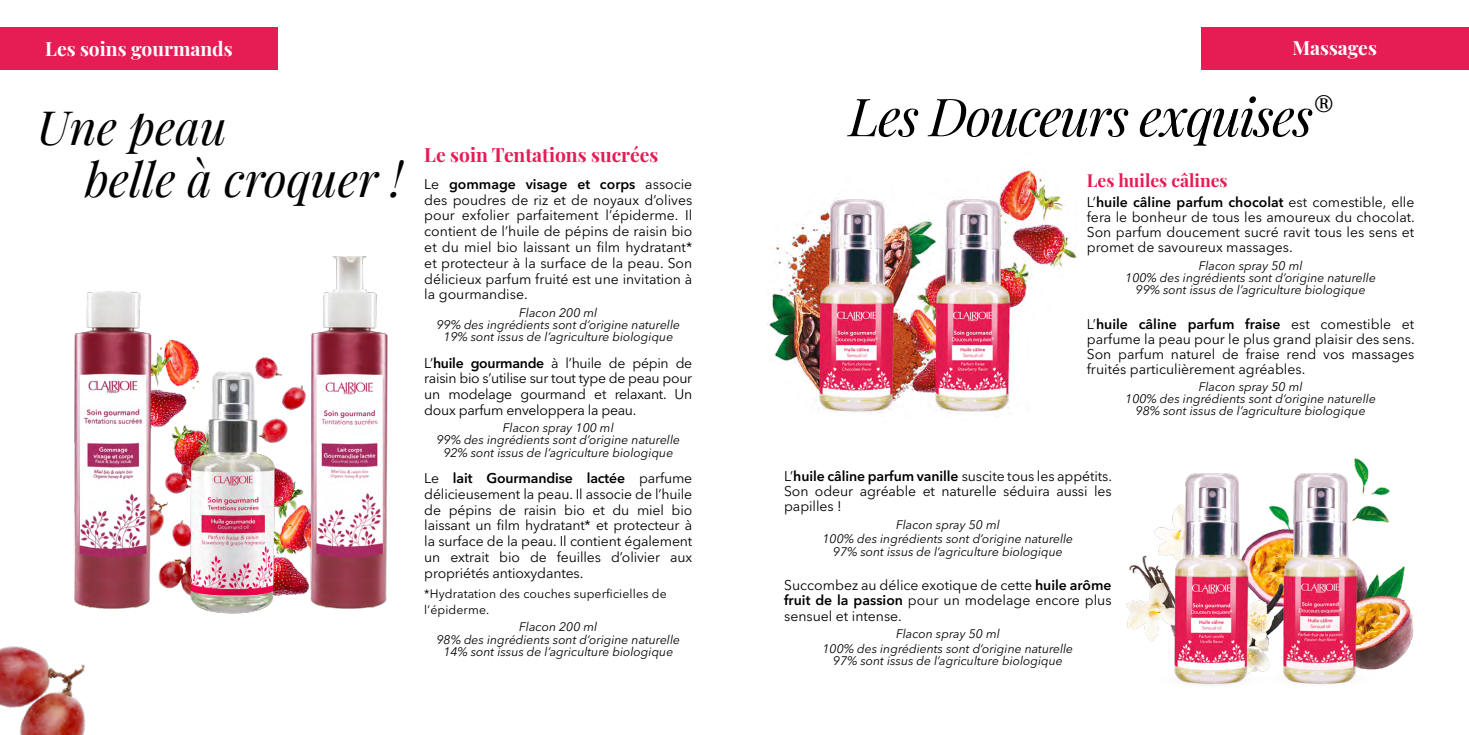
<style>
.page{position:relative;width:1469px;height:735px;background:#fff}
.page>*{position:absolute;margin:0;border:0;box-sizing:border-box;transform-origin:0 0}
.t1{font:italic 52.5px "Playfair Display";letter-spacing:-.03em;color:#000}
.t2{font:italic 47.25px "Playfair Display";color:#000}
.t3{font:19.25px "Playfair Display";color:#fff}
.t4{font:19.25px "Playfair Display";color:#e61c55}
.t5{font:17.5px "Playfair Display";color:#e61c55}
.t6{font:14px/15.8px "Avenir Next LT Pro";color:#000;text-align:justify}
.t7{font:italic 12.25px/12.2px "Avenir Next LT Pro";color:#000;text-align:center}
.t8{font:12.25px/15.8px "Avenir Next LT Pro";letter-spacing:.01em;color:#000}
.s1{font-weight:600}
</style>
<div class="page">
<img style="left:0;top:646px;width:86px;height:88px">
<div style="left:0;top:27px;width:278px;height:43px;background:#e61c55"></div>
<img style="left:116px;top:371px;width:246px;height:243px">
<img style="left:245px;top:256px;width:143px;height:352px">
<img style="left:74px;top:291px;width:139px;height:317px">
<div style="left:1201px;top:27px;width:267px;height:42px;background:#e61c55"></div>
<img style="left:1126px;top:458px;width:288px;height:226px">
<img style="left:767px;top:170px;width:310px;height:242px">
<p class="t3" style="left:45px;top:33px;width:189px">Les soins gourmands</p>
<p class="t2" style="left:37px;top:90px;width:191px">Une peau</p>
<p class="t2" style="left:85px;top:143px;width:319px">belle à croquer !</p>
<p class="t4" style="left:424px;top:140px;width:235px">Le soin Tentations sucrées</p>
<p class="t6" style="left:424px;top:176px;width:269px">Le <span class="s1">gommage visage et corps</span> associe des poudres de riz et de noyaux d’olives pour exfolier parfaitement l’épiderme. Il contient de l’huile de pépins de raisin bio et du miel bio laissant un film hydratant* et protecteur à la surface de la peau. Son délicieux parfum fruité est une invitation à la gourmandise.</p>
<p class="t7" style="left:436px;top:306px;width:245px">Flacon 200 ml<br>99% des ingrédients sont d’origine naturelle<br>19% sont issus de l’agriculture biologique</p>
<p class="t6" style="left:424px;top:354px;width:269px">L’<span class="s1">huile gourmande</span> à l’huile de pépin de raisin bio s’utilise sur tout type de peau pour un modelage gourmand et relaxant. Un doux parfum enveloppera la peau.</p>
<p class="t7" style="left:503px;top:421px;width:112px">Flacon spray 100 ml</p>
<p class="t7" style="left:436px;top:433px;width:245px">99% des ingrédients sont d’origine naturelle<br>92% sont issus de l’agriculture biologique</p>
<p class="t6" style="left:424px;top:470px;width:269px">Le <span class="s1">lait Gourmandise lactée</span> parfume délicieusement la peau. Il associe de l’huile de pépins de raisin bio et du miel bio laissant un film hydratant* et protecteur à la surface de la peau. Il contient également un extrait bio de feuilles d’olivier aux propriétés antioxydantes.</p>
<p class="t8" style="left:424px;top:586px;width:244px">*Hydratation des couches superficielles de l’épiderme.</p>
<p class="t7" style="left:519px;top:620px;width:80px">Flacon 200 ml</p>
<p class="t7" style="left:436px;top:633px;width:245px">98% des ingrédients sont d’origine naturelle<br>14% sont issus de l’agriculture biologique</p>
<p class="t3" style="left:1292px;top:33px;width:86px">Massages</p>
<p class="t1" style="left:849px;top:76px;width:485px">Les Douceurs exquises<sup>®</sup></p>
<p class="t5" style="left:1086px;top:166px;width:142px">Les huiles câlines</p>
<p class="t6" style="left:1086px;top:194px;width:329px;line-height:15.2px">L’<span class="s1">huile câline parfum chocolat</span> est comestible, elle fera le bonheur de tous les amoureux du chocolat.<br>Son parfum doucement sucré ravit tous les sens et promet de savoureux massages.</p>
<p class="t7" style="left:1198px;top:259px;width:105px">Flacon spray 50 ml</p>
<p class="t7" style="left:1125px;top:271px;width:252px">100% des ingrédients sont d’origine naturelle<br>99% sont issus de l’agriculture biologique</p>
<p class="t6" style="left:1086px;top:316px;width:329px;line-height:14.9px">L’<span class="s1">huile câline parfum fraise</span> est comestible et parfume la peau pour le plus grand plaisir des sens.<br>Son parfum naturel de fraise rend vos massages fruités particulièrement agréables.</p>
<p class="t7" style="left:1198px;top:380px;width:105px">Flacon spray 50 ml</p>
<p class="t7" style="left:1125px;top:392px;width:252px">100% des ingrédients sont d’origine naturelle<br>98% sont issus de l’agriculture biologique</p>
<p class="t6" style="left:784px;top:468px;width:329px">L’<span class="s1">huile câline parfum vanille</span> suscite tous les appétits.<br>Son odeur agréable et naturelle séduira aussi les papilles !</p>
<p class="t7" style="left:896px;top:518px;width:105px">Flacon spray 50 ml</p>
<p class="t7" style="left:822px;top:532px;width:252px">100% des ingrédients sont d’origine naturelle<br>97% sont issus de l’agriculture biologique</p>
<p class="t6" style="left:784px;top:577px;width:329px">Succombez au délice exotique de cette <span class="s1">huile arôme fruit de la passion</span> pour un modelage encore plus sensuel et intense.</p>
<p class="t7" style="left:896px;top:627px;width:105px">Flacon spray 50 ml</p>
<p class="t7" style="left:822px;top:642px;width:252px">100% des ingrédients sont d’origine naturelle<br>97% sont issus de l’agriculture biologique</p>
</div>
